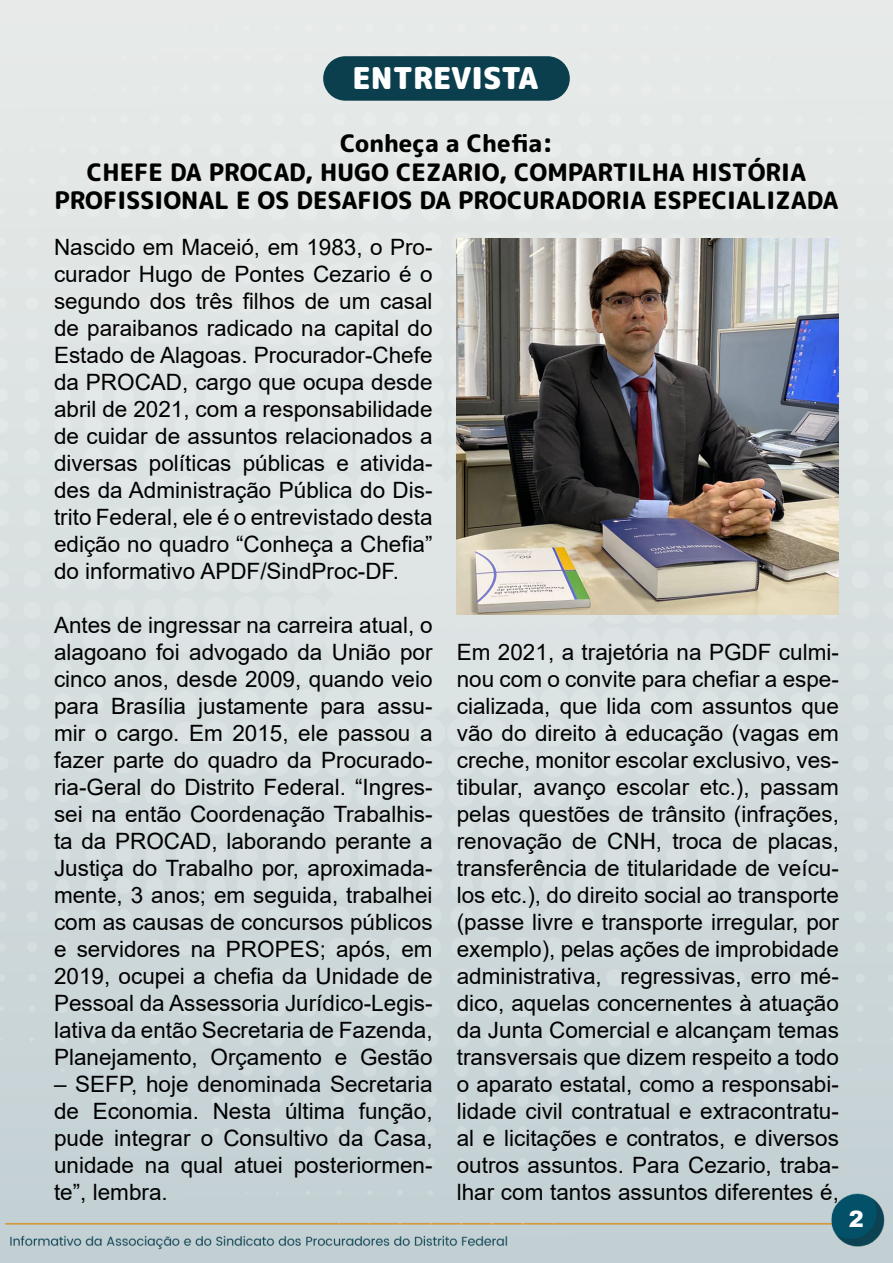
<style>
.page{position:relative;width:893px;height:1263px;background:#fff}
.page>*{position:absolute;margin:0;border:0;box-sizing:border-box;transform-origin:0 0}
.t1{font:900 30px "Rounded Mplus 1 c";color:#fff}
.t2{font:800 24px/28.8px "Rounded Mplus 1 c";color:#000;text-align:center}
.t3{font:22.5px/27px "Arial";color:#000;text-align:justify}
.t4{font:900 22.5px "Arial";color:#fff}
</style>
<div class="page">
<img style="left:0;top:0;width:893px;height:1263px">
<div style="left:323px;top:56px;width:247px;height:45px;background:#0b3f4e;border-radius:22px"></div>
<img style="left:457px;top:238px;width:382px;height:376px">
<h1 class="t1" style="left:352px;top:57px;width:187px">ENTREVISTA</h1>
<p class="t2" style="left:55px;top:129px;width:785px">Conheça a Chefia:<br>CHEFE DA PROCAD, HUGO CEZARIO, COMPARTILHA HISTÓRIA<br>PROFISSIONAL E OS DESAFIOS DA PROCURADORIA ESPECIALIZADA</p>
<p class="t3" style="left:54px;top:233px;width:380px">Nascido em Maceió, em 1983, o Pro&shy;curador Hugo de Pontes Cezario é o segundo dos três filhos de um casal de paraibanos radicado na capital do Estado de Alagoas. Procurador-Chefe da PROCAD, cargo que ocupa desde abril de 2021, com a responsabilidade de cuidar de assuntos relacionados a diversas políticas públicas e ativida&shy;des da Administração Pública do Dis&shy;trito Federal, ele é o entrevistado desta edição no quadro “Conheça a Chefia” do informativo APDF/SindProc-DF.</p>
<p class="t3" style="left:54px;top:611px;width:380px">Antes de ingressar na carreira atual, o alagoano foi advogado da União por cinco anos, desde 2009, quando veio para Brasília justamente para assu&shy;mir o cargo. Em 2015, ele passou a fazer parte do quadro da Procurado&shy;ria-Geral do Distrito Federal. “Ingres&shy;sei na então Coordenação Trabalhis&shy;ta da PROCAD, laborando perante a Justiça do Trabalho por, aproximada&shy;mente, 3 anos; em seguida, trabalhei com as causas de concursos públicos e servidores na PROPES; após, em 2019, ocupei a chefia da Unidade de Pessoal da Assessoria Jurídico-Legis&shy;lativa da então Secretaria de Fazenda, Planejamento, Orçamento e Gestão</p>
<p class="t3" style="left:54px;top:1070px;width:380px">– SEFP, hoje denominada Secretaria de Economia. Nesta última função, pude integrar o Consultivo da Casa, unidade na qual atuei posteriormen&shy;te”, lembra.</p>
<p class="t3" style="left:457px;top:638px;width:384px">Em 2021, a trajetória na PGDF culmi&shy;nou com o convite para chefiar a espe&shy;cializada, que lida com assuntos que vão do direito à educação (vagas em creche, monitor escolar exclusivo, ves&shy;tibular, avanço escolar etc.), passam pelas questões de trânsito (infrações, renovação de CNH, troca de placas, transferência de titularidade de veícu&shy;los etc.), do direito social ao transporte (passe livre e transporte irregular, por exemplo), pelas ações de improbidade administrativa, regressivas, erro mé&shy;dico, aquelas concernentes à atuação da Junta Comercial e alcançam temas transversais que dizem respeito a todo o aparato estatal, como a responsabi&shy;lidade civil contratual e extracontratu&shy;al e licitações e contratos, e diversos outros assuntos. Para Cezario, traba&shy;lhar com tantos assuntos diferentes é,</p>
<p class="t4" style="left:849px;top:1203px;width:17px">2</p>
</div>
